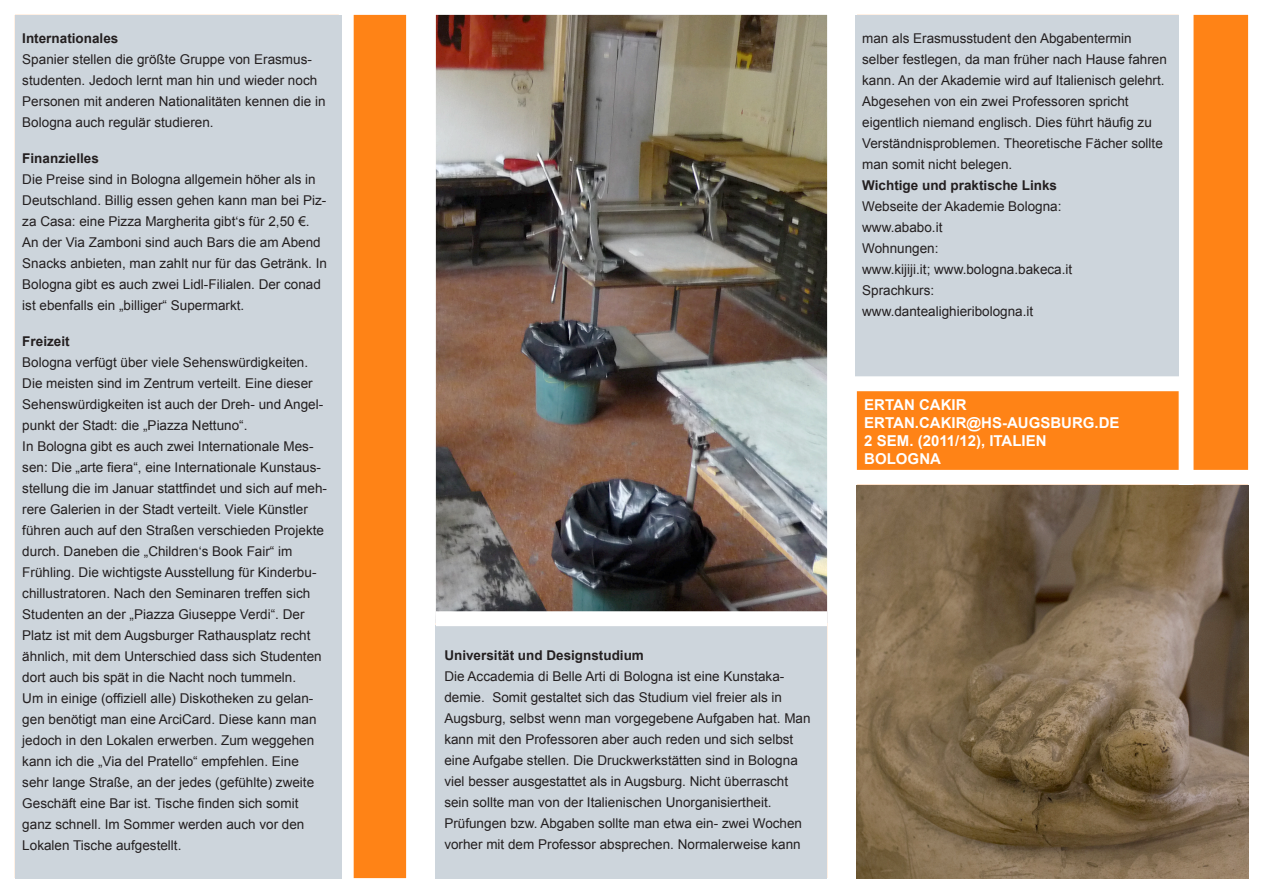
<style>
.page{position:relative;width:1263px;height:893px;background:#fff}
.page>*{position:absolute;margin:0;border:0;box-sizing:border-box;transform-origin:0 0}
.t1{font:700 15px/18px "Arial";color:#fff}
.t2{font:13.5px/21px "Arial";color:#231f20}
.t3{font:700 13.5px "Arial";color:#231f20}
</style>
<div class="page">
<div style="left:7px;top:7px;width:407px;height:878px;background:#ff8316"></div>
<div style="left:0;top:0;width:421px;height:893px;border:15px solid #fff"></div>
<div style="left:849px;top:7px;width:406px;height:878px;background:#ff8316"></div>
<div style="left:842px;top:0;width:421px;height:893px;border:15px solid #fff"></div>
<img style="left:437px;top:16px;width:389px;height:595px">
<div style="left:436px;top:625px;width:391px;height:253px;background:#cdd5dc"></div>
<div style="left:339px;top:0;width:15px;height:893px;background:#fff"></div>
<div style="left:436px;top:611px;width:391px;height:15px;background:#fff"></div>
<div style="left:851px;top:470px;width:402px;height:15px;background:#fff"></div>
<div style="left:1179px;top:0;width:14px;height:893px;background:#fff"></div>
<div style="left:855px;top:15px;width:323px;height:366px;background:#cdd5dc"></div>
<div style="left:842px;top:376px;width:346px;height:15px;background:#fff"></div>
<img style="left:857px;top:485px;width:391px;height:393px">
<div style="left:15px;top:15px;width:327px;height:863px;background:#cdd5dc"></div>
<p class="t3" style="left:22px;top:29px;width:98px">Internationales</p>
<p class="t2" style="left:22px;top:49px;width:305px">Spanier stellen die größte Gruppe von Erasmus&shy;studenten. Jedoch lernt man hin und wieder noch Personen mit anderen Nationalitäten kennen die in Bologna auch regulär studieren.</p>
<p class="t3" style="left:22px;top:149px;width:78px">Finanzielles</p>
<p class="t2" style="left:22px;top:169px;width:306px">Die Preise sind in Bologna allgemein höher als in Deutschland. Billig essen gehen kann man bei Piz&shy;za Casa: eine Pizza Margherita gibt‘s für 2,50 €.<br>An der Via Zamboni sind auch Bars die am Abend Snacks anbieten, man zahlt nur für das Getränk. In Bologna gibt es auch zwei Lidl-Filialen. Der conad ist ebenfalls ein „billiger“ Supermarkt.</p>
<p class="t3" style="left:22px;top:332px;width:49px">Freizeit</p>
<p class="t2" style="left:22px;top:352px;width:306px">Bologna verfügt über viele Sehenswürdigkeiten.<br>Die meisten sind im Zentrum verteilt. Eine dieser Sehenswürdigkeiten ist auch der Dreh- und Angel&shy;punkt der Stadt: die „Piazza Nettuno“.<br>In Bologna gibt es auch zwei Internationale Mes&shy;sen: Die „arte fiera“, eine Internationale Kunstaus&shy;stellung die im Januar stattfindet und sich auf meh&shy;rere Galerien in der Stadt verteilt. Viele Künstler führen auch auf den Straßen verschieden Projekte durch. Daneben die „Children‘s Book Fair“ im Frühling. Die wichtigste Ausstellung für Kinderbu&shy;chillustratoren. Nach den Seminaren treffen sich Studenten an der „Piazza Giuseppe Verdi“. Der Platz ist mit dem Augsburger Rathausplatz recht ähnlich, mit dem Unterschied dass sich Studenten dort auch bis spät in die Nacht noch tummeln.<br>Um in einige (offiziell alle) Diskotheken zu gelan&shy;gen benötigt man eine ArciCard. Diese kann man jedoch in den Lokalen erwerben. Zum weggehen kann ich die „Via del Pratello“ empfehlen. Eine sehr lange Straße, an der jedes (gefühlte) zweite Geschäft eine Bar ist. Tische finden sich somit ganz schnell. Im Sommer werden auch vor den Lokalen Tische aufgestellt.</p>
<p class="t2" style="left:862px;top:28px;width:306px">man als Erasmusstudent den Abgabentermin selber festlegen, da man früher nach Hause fahren kann. An der Akademie wird auf Italienisch gelehrt.<br>Abgesehen von ein zwei Professoren spricht eigentlich niemand englisch. Dies führt häufig zu Verständnisproblemen. Theoretische Fächer sollte man somit nicht belegen.</p>
<p class="t3" style="left:862px;top:176px;width:196px">Wichtige und praktische Links</p>
<p class="t2" style="left:862px;top:196px;width:212px">Webseite der Akademie Bologna: www.ababo.it<br>Wohnungen:<br>www.kijiji.it; www.bologna.bakeca.it<br>Sprachkurs: www.dantealighieribologna.it</p>
<p class="t1" style="left:864px;top:396px;width:165px">ertan cakir ertan.cakir@hs-augsbu</p>
<p class="t1" style="left:1072px;top:414px;width:38px">rg.de</p>
<p class="t1" style="left:864px;top:432px;width:184px">2 Sem . (2011/12), italien bolog</p>
<p class="t1" style="left:919px;top:450px;width:23px">na</p>
<p class="t3" style="left:444px;top:646px;width:201px">Universität und Designstudium</p>
<p class="t2" style="left:444px;top:665px;width:368px">Die Accademia di Belle Arti di Bologna ist eine Kunstaka&shy;demie. Somit gestaltet sich das Studium viel freier als in Augsburg, selbst wenn man vorgegebene Aufgaben hat. Man kann mit den Professoren aber auch reden und sich selbst eine Aufgabe stellen. Die Druckwerkstätten sind in Bologna viel besser ausgestattet als in Augsburg. Nicht überrascht sein sollte man von der Italienischen Unorganisiertheit.<br>Prüfungen bzw. Abgaben sollte man etwa ein- zwei Wochen vorher mit dem Professor absprechen. Normalerweise kann</p>
</div>
